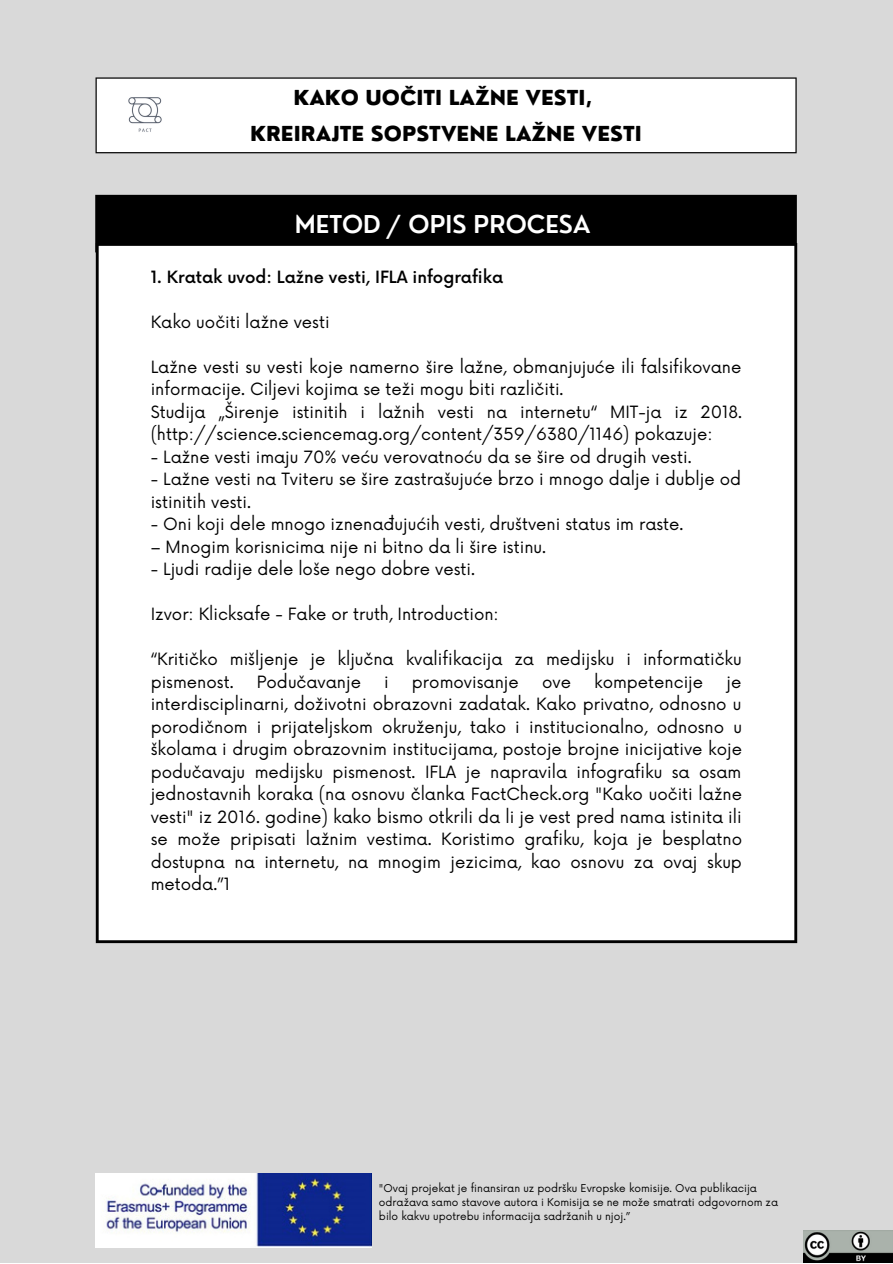
<style>
.page{position:relative;width:893px;height:1264px;background:#fff}
.page>*{position:absolute;margin:0;border:0;box-sizing:border-box;transform-origin:0 0}
.t1{font:600 24px "Nourd";color:#fff}
.t2{font:800 20.1px/36px "Nourd";color:#000;text-align:center}
.t3{font:16.5px/22.5px "Now";color:#000}
.t4{font:500 16.5px "Now";color:#000}
.t5{font:10.5px/14px "Now";color:#000}
</style>
<div class="page">
<div style="left:0;top:0;width:892px;height:1262px;background:#d9d9d9"></div>
<div style="left:96px;top:78px;width:700px;height:75px;background:#fff"></div>
<hr style="left:95px;top:79px;width:2px;height:73px;background:#000">
<hr style="left:795px;top:79px;width:1px;height:73px;background:#000">
<hr style="left:97px;top:152px;width:698px;height:1px;background:#000">
<hr style="left:97px;top:77px;width:698px;height:2px;background:#000">
<img style="left:128px;top:97px;width:34px;height:35px">
<img style="left:96px;top:1173px;width:275px;height:74px">
<div style="left:97px;top:196px;width:698px;height:55px;background:#000"></div>
<hr style="left:95px;top:198px;width:3px;height:51px;background:#000">
<hr style="left:793px;top:198px;width:3px;height:51px;background:#000">
<hr style="left:98px;top:195px;width:695px;height:3px;background:#000">
<div style="left:97px;top:244px;width:698px;height:697px;background:#fff"></div>
<hr style="left:96px;top:246px;width:3px;height:694px;background:#000">
<hr style="left:794px;top:246px;width:3px;height:694px;background:#000">
<hr style="left:99px;top:940px;width:695px;height:3px;background:#000">
<svg style="left:95px;top:243px;width:4px;height:9px"></svg>
<hr style="left:99px;top:243px;width:695px;height:3px;background:#000">
<img style="left:803px;top:1230px;width:89px;height:32px">
<p class="t2" style="left:250px;top:80px;width:393px">KAKO UOČITI LAŽNE VESTI,<br>KREIRAJTE SOPSTVENE LAŽNE VESTI</p>
<h1 class="t1" style="left:295px;top:209px;width:297px">METOD / OPIS PROCESA</h1>
<p class="t4" style="left:151px;top:268px;width:354px">1. Kratak uvod: Lažne vesti, IFLA infografika</p>
<p class="t3" style="left:151px;top:311px;width:180px">Kako uočiti lažne vesti</p>
<p class="t3" style="left:151px;top:356px;width:593px">Lažne vesti su vesti koje namerno šire lažne, obmanjujuće ili falsifikovane informacije. Ciljevi kojima se teži mogu biti različiti.<br>Studija „Širenje istinitih i lažnih vesti na internetu“ MIT-ja iz 2018. (http://science.sciencemag.org/content/359/6380/1146) pokazuje:</p>
<p class="t3" style="left:151px;top:446px;width:542px">- Lažne vesti imaju 70% veću verovatnoću da se šire od drugih vesti.</p>
<p class="t3" style="left:151px;top:469px;width:592px">- Lažne vesti na Tviteru se šire zastrašujuće brzo i mnogo dalje i dublje od istinitih vesti.</p>
<p class="t3" style="left:151px;top:514px;width:534px">- Oni koji dele mnogo iznenađujućih vesti, društveni status im raste.</p>
<p class="t3" style="left:151px;top:536px;width:397px">– Mnogim korisnicima nije ni bitno da li šire istinu.</p>
<p class="t3" style="left:151px;top:559px;width:326px">- Ljudi radije dele loše nego dobre vesti.</p>
<p class="t3" style="left:151px;top:604px;width:349px">Izvor: Klicksafe - Fake or truth, Introduction:</p>
<p class="t3" style="left:151px;top:649px;width:592px">“Kritičko mišljenje je ključna kvalifikacija za medijsku i informatičku pismenost.</p>
<p class="t3" style="left:257px;top:671px;width:106px">Podučavanje</p>
<p class="t3" style="left:384px;top:671px;width:6px">i</p>
<p class="t3" style="left:412px;top:671px;width:108px">promovisanje</p>
<p class="t3" style="left:542px;top:671px;width:30px">ove</p>
<p class="t3" style="left:594px;top:671px;width:110px">kompetencije</p>
<p class="t3" style="left:151px;top:671px;width:593px;text-align:justify;text-indent:575px">je interdisciplinarni, doživotni obrazovni zadatak. Kako privatno, odnosno u porodičnom i prijateljskom okruženju, tako i institucionalno, odnosno u školama i drugim obrazovnim institucijama, postoje brojne inicijative koje podučavaju medijsku pismenost. IFLA je napravila infografiku sa osam jednostavnih koraka (na osnovu članka FactCheck.org "Kako uočiti lažne vesti" iz 2016. godine) kako bismo otkrili da li je vest pred nama istinita ili se može pripisati lažnim vestima. Koristimo grafiku, koja je besplatno dostupna na internetu, na mnogim jezicima, kao osnovu za ovaj skup metoda.”1</p>
<p class="t5" style="left:379px;top:1182px;width:400px">"Ovaj projekat je finansiran uz podršku Evropske komisije. Ova publikacija odražava samo stavove autora i Komisija se ne može smatrati odgovornom za bilo kakvu upotrebu informacija sadržanih u njoj.”</p>
</div>
